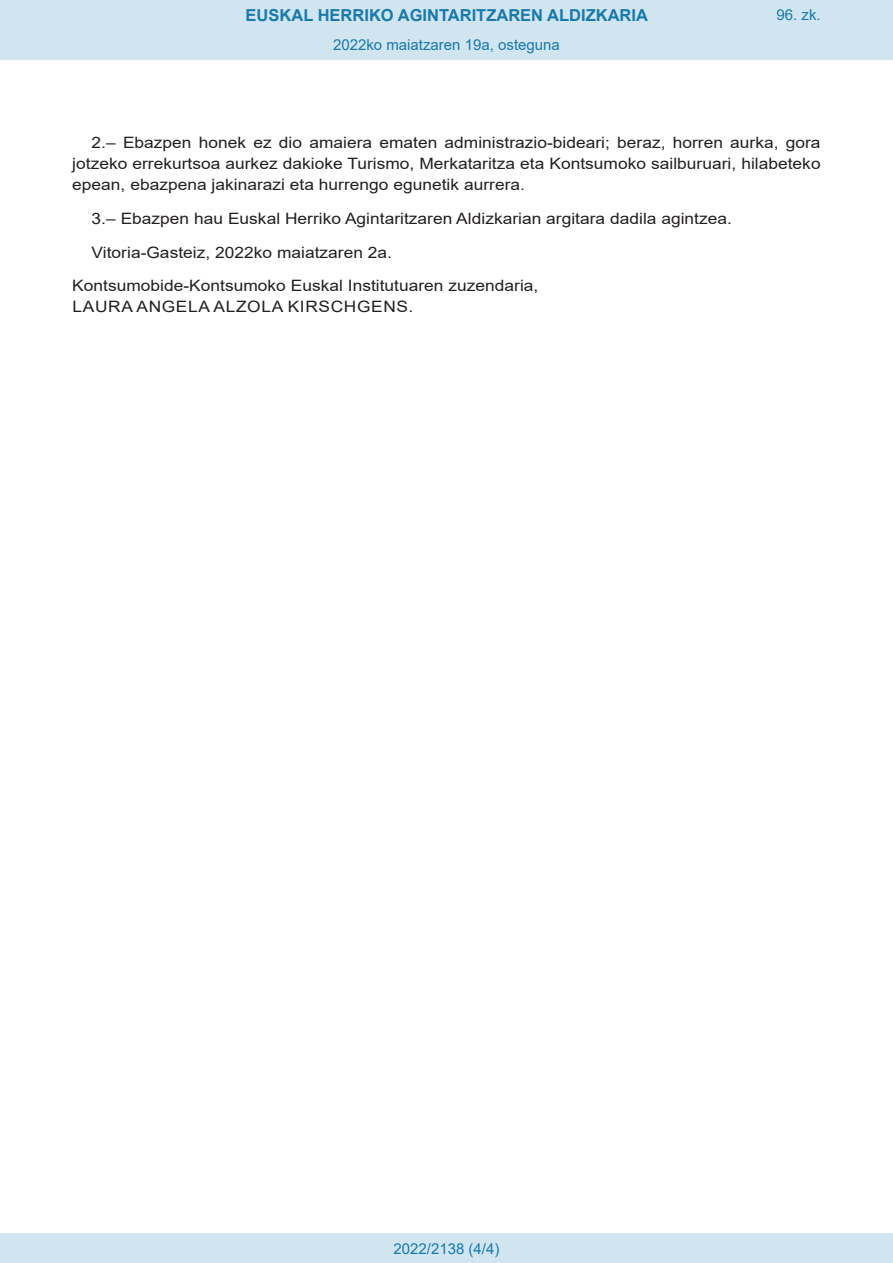
<style>
.page{position:relative;width:893px;height:1263px;background:#fff}
.page>*{position:absolute;margin:0;border:0;box-sizing:border-box;transform-origin:0 0}
.t1{font:700 16.5px "Arial";color:#1879ad}
.BOPVDetalle{font:15.6px/21px "Arial";color:#231f20;text-align:justify;scale:1.11 1}
.BOPVFirmaPuesto{font:15.6px "Arial";color:#231f20;scale:1.11 1}
.BOPVFirmaLugFec{font:15.6px "Arial";color:#231f20;scale:1.11 1}
.BOPVFirmaNombre{font:15.6px "Arial";letter-spacing:.035em;color:#231f20;scale:1.11 1}
.Paginacion_Centro{font:15px "Arial";color:#1879ad}
</style>
<div class="page">
<div style="left:0;top:0;width:893px;height:60px;background:#d0e5f0"></div>
<div style="left:0;top:1233px;width:893px;height:30px;background:#d0e5f0"></div>
<p class="t1" style="left:246px;top:3px;width:404px">EUSKAL HERRIKO AGINTARITZAREN ALDIZKARIA</p>
<p class="Paginacion_Centro" style="left:333px;top:35px;width:228px">2022ko maiatzaren 19a, osteguna</p>
<p class="Paginacion_Centro" style="left:776px;top:5px;width:46px">96. zk.</p>
<p class="BOPVDetalle" style="left:72px;top:132px;width:676px;text-indent:19px">2.– Ebazpen honek ez dio amaiera ematen administrazio-bideari; beraz, horren aurka, gora jotzeko errekurtsoa aurkez dakioke Turismo, Merkataritza eta Kontsumoko sailburuari, hilabeteko epean, ebazpena jakinarazi eta hurrengo egunetik aurrera.</p>
<p class="BOPVDetalle" style="left:92px;top:208px;width:578px">3.– Ebazpen hau Euskal Herriko Agintaritzaren Aldizkarian argitara dadila agintzea.</p>
<p class="BOPVFirmaLugFec" style="left:92px;top:241px;width:272px">Vitoria-Gasteiz, 2022ko maiatzaren 2a.</p>
<p class="BOPVFirmaPuesto" style="left:72px;top:275px;width:421px">Kontsumobide-Kontsumoko Euskal Institutuaren zuzendaria,</p>
<p class="BOPVFirmaNombre" style="left:73px;top:296px;width:308px">LAURA ANGELA ALZOLA KIRSCHGENS.</p>
<p class="Paginacion_Centro" style="left:393px;top:1238px;width:107px">2022/2138 (4/4)</p>
</div>
